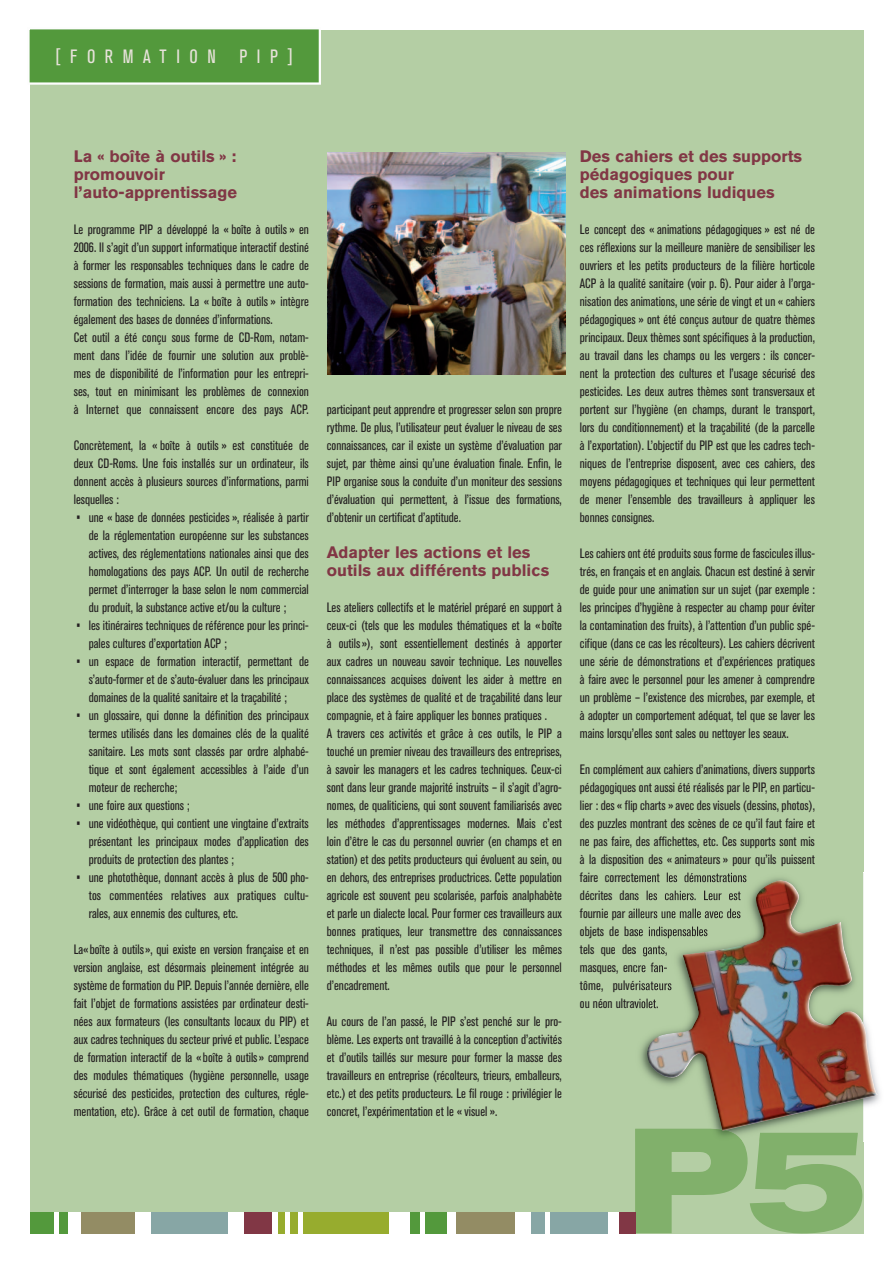
<style>
.page{position:relative;width:893px;height:1263px;background:#fff}
.page>*{position:absolute;margin:0;border:0;box-sizing:border-box;transform-origin:0 0}
.t1{font:condensed 19.2px "Akzidenz Grotesk BQ";letter-spacing:.5em;color:#e7e2da}
.t2{font:700 16.5px/18px "Akzidenz Grotesk BQ";color:#813745}
.t3{font:condensed 13.5px/18px "Akzidenz Grotesk BQ";color:#231f20;text-align:justify}
</style>
<div class="page">
<div style="left:30px;top:30px;width:833px;height:1203px;background:#b4cea4"></div>
<svg style="left:635px;top:1129px;width:227px;height:105px"></svg>
<svg style="left:29px;top:29px;width:292px;height:56px;background:#5c9e47"></svg>
<img style="left:327px;top:152px;width:238px;height:223px">
<div style="left:30px;top:1212px;width:38px;height:21px;background:#53993c"></div>
<div style="left:80px;top:1212px;width:56px;height:21px;background:#938c64"></div>
<div style="left:151px;top:1212px;width:78px;height:21px;background:#87a6a5"></div>
<div style="left:243px;top:1212px;width:32px;height:21px;background:#813745"></div>
<div style="left:272px;top:1212px;width:125px;height:21px;background:#97ac2e"></div>
<div style="left:409px;top:1212px;width:39px;height:21px;background:#53993c"></div>
<div style="left:456px;top:1212px;width:59px;height:21px;background:#938c64"></div>
<div style="left:530px;top:1212px;width:79px;height:21px;background:#87a6a5"></div>
<div style="left:617px;top:1212px;width:18px;height:21px;background:#813745"></div>
<div style="left:68px;top:1212px;width:12px;height:21px;background:#fff"></div>
<div style="left:135px;top:1212px;width:16px;height:21px;background:#fff"></div>
<div style="left:228px;top:1212px;width:16px;height:21px;background:#fff"></div>
<div style="left:389px;top:1212px;width:20px;height:21px;background:#fff"></div>
<div style="left:447px;top:1212px;width:9px;height:21px;background:#fff"></div>
<div style="left:515px;top:1212px;width:16px;height:21px;background:#fff"></div>
<div style="left:272px;top:1212px;width:5px;height:21px;background:#fff"></div>
<div style="left:608px;top:1212px;width:10px;height:21px;background:#fff"></div>
<div style="left:54px;top:1212px;width:5px;height:21px;background:#fff"></div>
<div style="left:285px;top:1212px;width:5px;height:21px;background:#fff"></div>
<div style="left:298px;top:1212px;width:5px;height:21px;background:#fff"></div>
<div style="left:420px;top:1212px;width:5px;height:21px;background:#fff"></div>
<div style="left:545px;top:1212px;width:5px;height:21px;background:#fff"></div>
<img style="left:636px;top:1129px;width:222px;height:12px">
<img style="left:636px;top:873px;width:111px;height:9px">
<img style="left:636px;top:893px;width:3px;height:7px">
<img style="left:636px;top:908px;width:5px;height:11px">
<img style="left:636px;top:929px;width:5px;height:8px">
<img style="left:636px;top:965px;width:5px;height:8px">
<img style="left:636px;top:980px;width:5px;height:11px">
<img style="left:636px;top:998px;width:5px;height:10px">
<img style="left:641px;top:880px;width:237px;height:251px">
<h1 class="t1" style="left:55px;top:49px;width:240px">[FORMATION PIP]</h1>
<p class="t2" style="left:74px;top:149px;width:165px">La « boîte à outils » : promouvoir l’auto-apprentissage</p>
<p class="t3" style="left:74px;top:222px;width:237px;text-align:left">Le programme PIP a développé la « boîte à outils » en 2006. Il s’agit d’un support informatique interactif destiné à former les responsables techniques dans le cadre de sessions de formation, mais aussi à permettre une auto&shy;formation des techniciens. La « boîte à outils » intègre également des bases de données d’informations.<br>Cet outil a été conçu sous forme de CD-Rom, notam&shy;ment dans l’idée de fournir une solution aux problè&shy;mes de disponibilité de l’information pour les entrepri&shy;ses, tout en minimisant les problèmes de connexion à Internet que connaissent encore des pays ACP.</p>
<p class="t3" style="left:74px;top:438px;width:237px">Concrètement, la « boîte à outils » est constituée de deux CD-Roms. Une fois installés sur un ordinateur, ils donnent accès à plusieurs sources d’informations, parmi lesquelles :</p>
<p class="t3" style="left:89px;top:510px;width:222px;text-indent:-13px">• une « base de données pesticides », réalisée à partir de la réglementation européenne sur les substances actives, des réglementations nationales ainsi que des homologations des pays ACP. Un outil de recherche permet d’interroger la base selon le nom commercial du produit, la substance active et/ou la culture ;</p>
<p class="t3" style="left:89px;top:618px;width:222px;text-indent:-13px">• les itinéraires techniques de référence pour les princi&shy;pales cultures d’exportation ACP ;</p>
<p class="t3" style="left:89px;top:654px;width:222px;text-indent:-13px">• un espace de formation interactif, permettant de s’auto-former et de s’auto-évaluer dans les principaux domaines de la qualité sanitaire et la traçabilité ;</p>
<p class="t3" style="left:89px;top:708px;width:222px;text-indent:-13px">• un glossaire, qui donne la définition des principaux termes utilisés dans les domaines clés de la qualité sanitaire. Les mots sont classés par ordre alphabé&shy;tique et sont également accessibles à l’aide d’un moteur de recherche;</p>
<p class="t3" style="left:76px;top:798px;width:115px">• une foire aux questions ;</p>
<p class="t3" style="left:89px;top:816px;width:222px;text-indent:-13px">• une vidéothèque, qui contient une vingtaine d’extraits présentant les principaux modes d’application des produits de protection des plantes ;</p>
<p class="t3" style="left:89px;top:870px;width:222px;text-indent:-13px">• une photothèque, donnant accès à plus de 500 pho&shy;tos commentées relatives aux pratiques cultu&shy;rales, aux ennemis des cultures, etc.</p>
<p class="t3" style="left:74px;top:942px;width:237px">La« boîte à outils », qui existe en version française et en version anglaise, est désormais pleinement intégrée au système de formation du PIP. Depuis l’année dernière, elle fait l’objet de formations assistées par ordinateur desti&shy;nées aux formateurs (les consultants locaux du PIP) et aux cadres techniques du secteur privé et public. L’espace de formation interactif de la « boîte à outils » comprend des modules thématiques (hygiène personnelle, usage sécurisé des pesticides, protection des cultures, régle&shy;mentation, etc). Grâce à cet outil de formation, chaque</p>
<p class="t3" style="left:327px;top:402px;width:237px">participant peut apprendre et progresser selon son propre rythme. De plus, l’utilisateur peut évaluer le niveau de ses connaissances, car il existe un système d’évaluation par sujet, par thème ainsi qu’une évaluation finale. Enfin, le PIP organise sous la conduite d’un moniteur des sessions d’évaluation qui permettent, à l’issue des formations, d’obtenir un certificat d’aptitude.</p>
<p class="t2" style="left:327px;top:545px;width:224px">Adapter les actions et les outils aux différents publics</p>
<p class="t3" style="left:327px;top:600px;width:237px;text-align:left">Les ateliers collectifs et le matériel préparé en support à ceux-ci (tels que les modules thématiques et la « boîte à outils »), sont essentiellement destinés à apporter aux cadres un nouveau savoir technique. Les nouvelles connaissances acquises doivent les aider à mettre en place des systèmes de qualité et de traçabilité dans leur compagnie, et à faire appliquer les bonnes pratiques .<br>A travers ces activités et grâce à ces outils, le PIP a touché un premier niveau des travailleurs des entreprises, à savoir les managers et les cadres techniques. Ceux-ci sont dans leur grande majorité instruits – il s’agit d’agro&shy;nomes, de qualiticiens, qui sont souvent familiarisés avec les méthodes d’apprentissages modernes. Mais c’est loin d’être le cas du personnel ouvrier (en champs et en station) et des petits producteurs qui évoluent au sein, ou en dehors, des entreprises productrices. Cette population agricole est souvent peu scolarisée, parfois analphabète et parle un dialecte local. Pour former ces travailleurs aux bonnes pratiques, leur transmettre des connaissances techniques, il n’est pas possible d’utiliser les mêmes méthodes et les mêmes outils que pour le personnel d’encadrement.</p>
<p class="t3" style="left:327px;top:1014px;width:237px">Au cours de l’an passé, le PIP s’est penché sur le pro&shy;blème. Les experts ont travaillé à la conception d’activités et d’outils taillés sur mesure pour former la masse des travailleurs en entreprise (récolteurs, trieurs, emballeurs, etc.) et des petits producteurs. Le fil rouge : privilégier le concret, l’expérimentation et le « visuel ».</p>
<p class="t2" style="left:580px;top:149px;width:224px">Des cahiers et des supports pédagogiques pour<br>des animations ludiques</p>
<p class="t3" style="left:580px;top:222px;width:237px">Le concept des « animations pédagogiques » est né de ces réflexions sur la meilleure manière de sensibiliser les ouvriers et les petits producteurs de la filière horticole ACP à la qualité sanitaire (voir p. 6). Pour aider à l’orga&shy;nisation des animations, une série de vingt et un « cahiers pédagogiques » ont été conçus autour de quatre thèmes principaux. Deux thèmes sont spécifiques à la production, au travail dans les champs ou les vergers : ils concer&shy;nent la protection des cultures et l’usage sécurisé des pesticides. Les deux autres thèmes sont transversaux et portent sur l’hygiène (en champs, durant le transport, lors du conditionnement) et la traçabilité (de la parcelle à l’exportation). L’objectif du PIP est que les cadres tech&shy;niques de l’entreprise disposent, avec ces cahiers, des moyens pédagogiques et techniques qui leur permettent de mener l’ensemble des travailleurs à appliquer les bonnes consignes.</p>
<p class="t3" style="left:580px;top:546px;width:237px">Les cahiers ont été produits sous forme de fascicules illus&shy;trés, en français et en anglais. Chacun est destiné à servir de guide pour une animation sur un sujet (par exemple : les principes d’hygiène à respecter au champ pour éviter la contamination des fruits), à l’attention d’un public spé&shy;cifique (dans ce cas les récolteurs). Les cahiers décrivent une série de démonstrations et d’expériences pratiques à faire avec le personnel pour les amener à comprendre un problème – l’existence des microbes, par exemple, et à adopter un comportement adéquat, tel que se laver les mains lorsqu’elles sont sales ou nettoyer les seaux.</p>
<p class="t3" style="left:580px;top:762px;width:237px">En complément aux cahiers d’animations, divers supports pédagogiques ont aussi été réalisés par le PIP, en particu&shy;lier : des « flip charts » avec des visuels (dessins, photos), des puzzles montrant des scènes de ce qu’il faut faire et ne pas faire, des affichettes, etc. Ces supports sont mis à la disposition des « animateurs » pour qu’ils puissent</p>
<p class="t3" style="left:580px;top:942px;width:93px;text-align:left">tels que des gants, masques, encre fan&shy;tôme, pulvérisateurs ou néon ultraviolet.</p>
</div>
